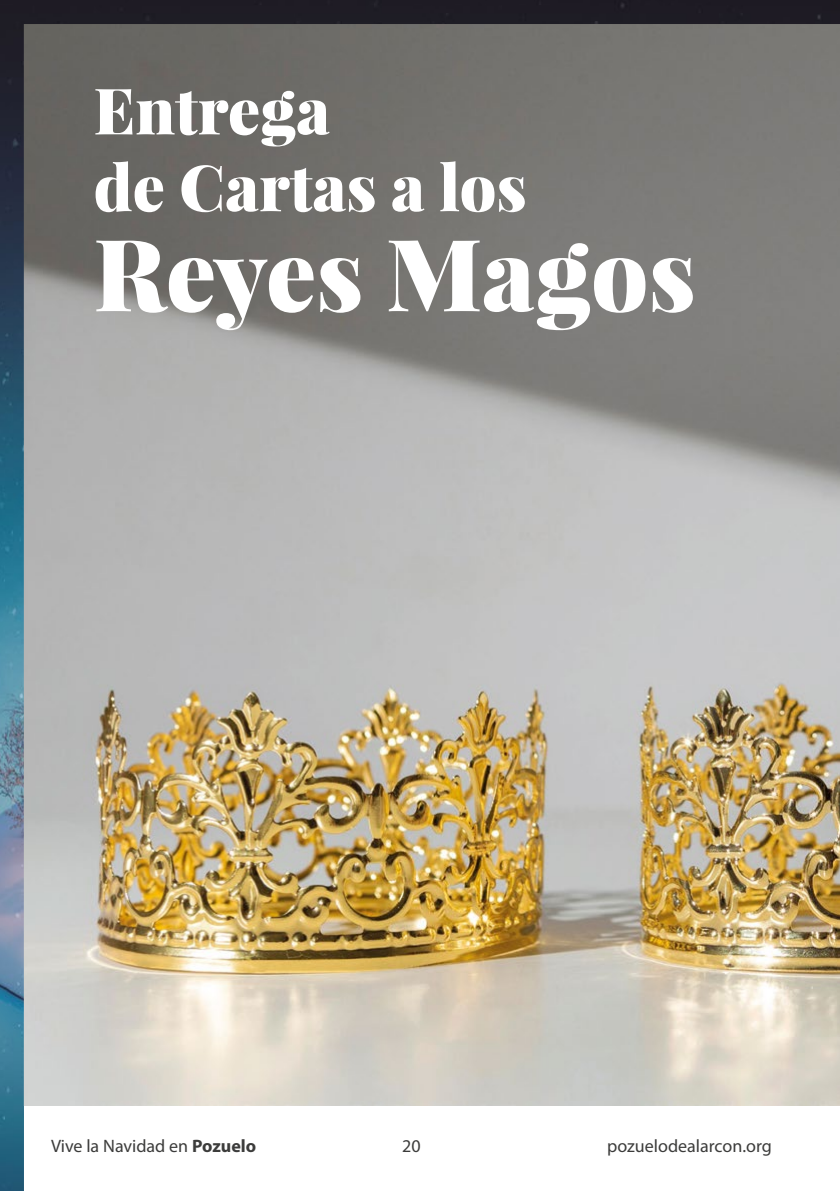
<style>
.page{position:relative;width:840px;height:1191px;background:#fff}
.page>*{position:absolute;margin:0;border:0;box-sizing:border-box;transform-origin:0 0}
.t1{font:900 100px "Playfair Display";color:#fff}
.t2{font:900 64px/76.8px "Playfair Display";color:#fff}
.t3{font:18px "Myriad Pro";color:#3c3c3b}
.s1{font-weight:700}
</style>
<div class="page">
<img style="left:0;top:0;width:839px;height:1191px">
<img style="left:20px;top:13px;width:819px;height:1093px">
<h2 class="t2" style="left:94px;top:71px;width:434px">Entrega<br>de Cartas a los</h2>
<h1 class="t1" style="left:94px;top:209px;width:603px">Reyes Magos</h1>
<p class="t3" style="left:51px;top:1135px;width:206px">Vive la Navidad en <span class="s1">Pozuelo</span></p>
<p class="t3" style="left:402px;top:1135px;width:20px">20</p>
<p class="t3" style="left:607px;top:1135px;width:166px">pozuelodealarcon.org</p>
</div>
